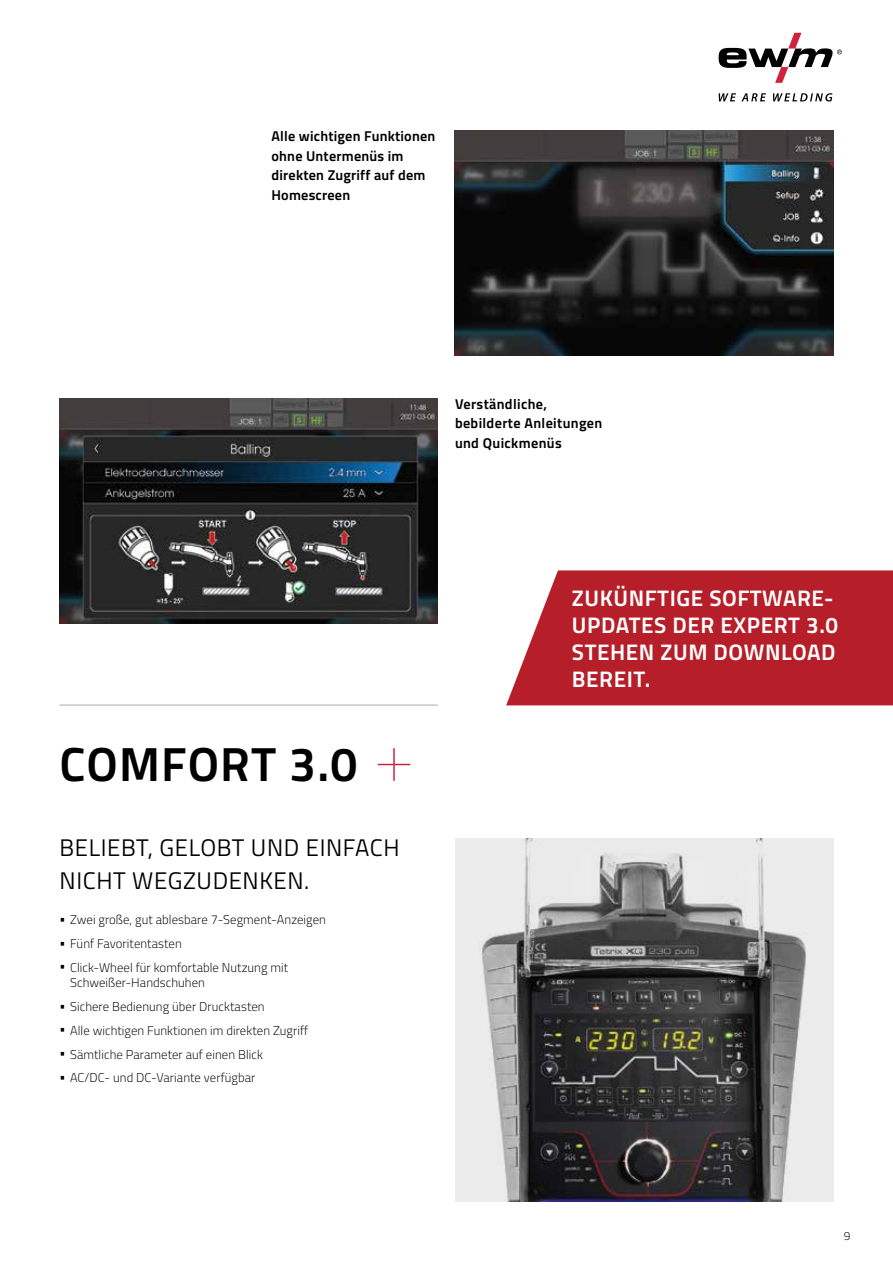
<style>
.page{position:relative;width:893px;height:1263px;background:#fff}
.page>*{position:absolute;margin:0;border:0;box-sizing:border-box;transform-origin:0 0}
.t1{font:700 48px "Titillium Text";letter-spacing:.025em;color:#000}
.t2{font:24px/33px "Titillium Text";letter-spacing:.025em;color:#000}
.t3{font:700 22.5px/27px "Titillium Text";letter-spacing:.025em;color:#fff}
.t4{font:700 14.25px/19.5px "Titillium Text";letter-spacing:.015em;color:#000}
.t5{font:300 12.75px/15.3px "Titillium Text";letter-spacing:.005em;color:#000}
.t6{font:300 12px "Titillium Text";color:#000}
</style>
<div class="page">
<img style="left:455px;top:838px;width:379px;height:364px">
<svg style="left:719px;top:93px;width:113px;height:9px"></svg>
<svg style="left:719px;top:33px;width:123px;height:50px"></svg>
<hr style="left:60px;top:704px;width:378px;height:2px;background:#c6c6c6">
<hr style="left:393px;top:748px;width:2px;height:33px;background:#cf223e">
<hr style="left:378px;top:764px;width:32px;height:1px;background:#cf223e">
<svg style="left:506px;top:570px;width:387px;height:135px;background:#bb2e38"></svg>
<img style="left:455px;top:130px;width:378px;height:226px">
<img style="left:60px;top:398px;width:378px;height:226px">
<p class="t4" style="left:271px;top:126px;width:165px">Alle wichtigen Funktionen ohne Untermenüs im direkten Zugriff auf dem<br>Homescreen</p>
<h1 class="t1" style="left:60px;top:728px;width:299px">COMFORT 3.0</h1>
<h2 class="t2" style="left:60px;top:830px;width:342px">BELIEBT, GELOBT UND EINFACH<br>NICHT WEGZUDENKEN.</h2>
<p class="t5" style="left:60px;top:911px;width:268px">• Zwei große, gut ablesbare 7-Segment-Anzeigen</p>
<p class="t5" style="left:60px;top:935px;width:124px">• Fünf Favoritentasten</p>
<p class="t5" style="left:70px;top:959px;width:220px;text-indent:-11px">• Click-Wheel für komfortable Nutzung mit<br>Schweißer-Handschuhen</p>
<p class="t5" style="left:60px;top:998px;width:207px">• Sichere Bedienung über Drucktasten</p>
<p class="t5" style="left:60px;top:1022px;width:250px">• Alle wichtigen Funktionen im direkten Zugriff</p>
<p class="t5" style="left:60px;top:1046px;width:205px">• Sämtliche Parameter auf einen Blick</p>
<p class="t5" style="left:60px;top:1070px;width:197px">• AC/DC- und DC-Variante verfügbar</p>
<p class="t4" style="left:455px;top:393px;width:149px">Verständliche, bebilderte Anleitungen und Quickmenüs</p>
<h3 class="t3" style="left:572px;top:583px;width:268px">ZUKÜNFTIGE SOFTWARE-<br>UPDATES DER EXPERT 3.0<br>STEHEN ZUM DOWNLOAD<br>BEREIT.</h3>
<p class="t6" style="left:844px;top:1227px;width:8px">9</p>
</div>
